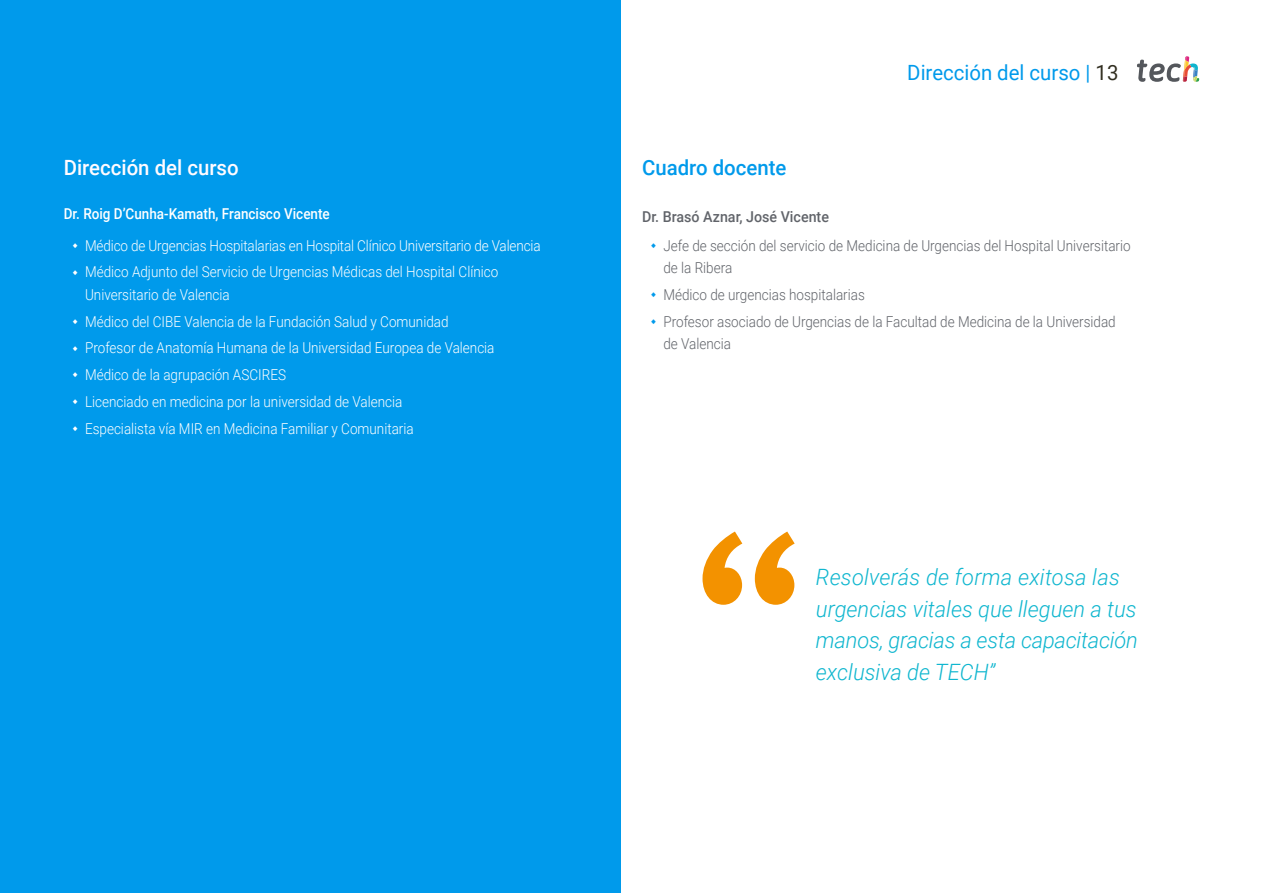
<style>
.page{position:relative;width:1263px;height:893px;background:#fff}
.page>*{position:absolute;margin:0;border:0;box-sizing:border-box;transform-origin:0 0}
.t1{font:italic 300 22.5px/31.5px "Roboto";color:#0fb6cf}
.t2{font:21px "Roboto";color:#009aeb}
.t3{font:500 21px "Roboto";color:#fffbff}
.t4{font:500 21px "Roboto";color:#009aeb}
.t5{font:300 15px/26.7px "Roboto";color:#fff;scale:.9 1}
.t6{font:300 15px/22.5px "Roboto";color:#61646a;scale:.9 1}
.t7{font:500 15px "Roboto";color:#fff;scale:.9 1}
.t8{font:500 15px "Roboto";color:#61646a;scale:.95 1}
.s1{color:#312e20}
</style>
<div class="page">
<div style="left:0;top:0;width:621px;height:893px;background:#009aeb"></div>
<svg style="left:702px;top:531px;width:93px;height:74px"></svg>
<svg style="left:1137px;top:56px;width:62px;height:26px"></svg>
<h2 class="t3" style="left:64px;top:153px;width:176px">Dirección del curso</h2>
<p class="t7" style="left:64px;top:203px;width:297px">Dr. Roig D’Cunha-Kamath, Francisco Vicente</p>
<p class="t5" style="left:85px;top:231px;width:508px">Médico de Urgencias Hospitalarias en Hospital Clínico Universitario de Valencia<br>Médico Adjunto del Servicio de Urgencias Médicas del Hospital Clínico</p>
<p class="t5" style="left:85px;top:281px;width:456px">Universitario de Valencia<br>Médico del CIBE Valencia de la Fundación Salud y Comunidad Profesor de Anatomía Humana de la Universidad Europea de Valencia Médico de la agrupación ASCIRES<br>Licenciado en medicina por la universidad de Valencia<br>Especialista vía MIR en Medicina Familiar y Comunitaria</p>
<h2 class="t4" style="left:642px;top:153px;width:146px">Cuadro docente</h2>
<h2 class="t2" style="left:907px;top:57px;width:213px">Dirección del curso | <span class="s1">13</span></h2>
<p class="t8" style="left:642px;top:206px;width:198px">Dr. Brasó Aznar, José Vicente</p>
<p class="t6" style="left:663px;top:234px;width:521px">Jefe de sección del servicio de Medicina de Urgencias del Hospital Universitario de la Ribera</p>
<p class="t6" style="left:663px;top:281px;width:504px;line-height:26.7px">Médico de urgencias hospitalarias<br>Profesor asociado de Urgencias de la Facultad de Medicina de la Universidad</p>
<p class="t6" style="left:663px;top:332px;width:77px">de Valencia</p>
<h1 class="t1" style="left:816px;top:560px;width:324px">Resolverás de forma exitosa las urgencias vitales que lleguen a tus manos, gracias a esta capacitación exclusiva de TECH”</h1>
</div>
